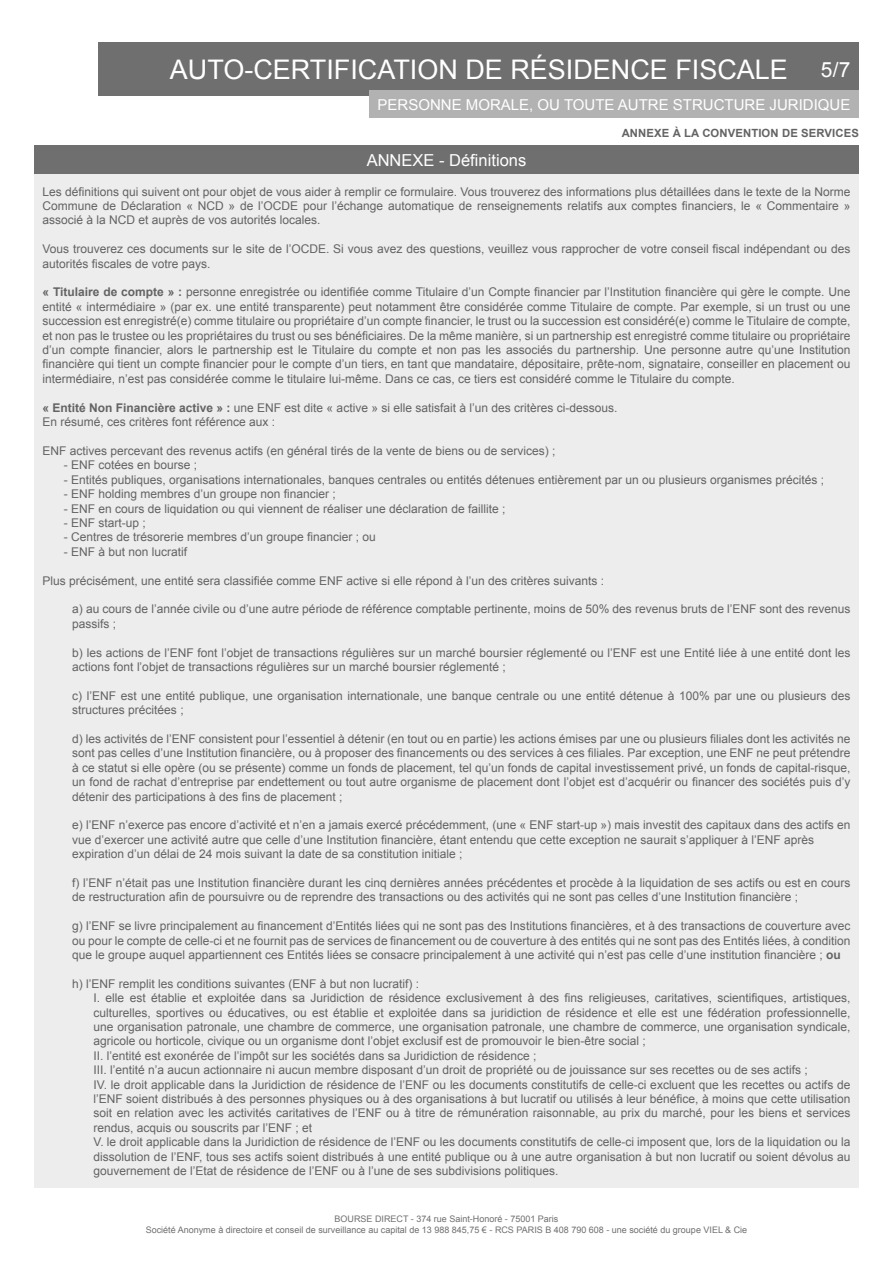
<style>
.page{position:relative;width:893px;height:1263px;background:#fff}
.page>*{position:absolute;margin:0;border:0;box-sizing:border-box;transform-origin:0 0}
.t1{font:27px "Arial";color:#fff}
.t2{font:21px "Arial";color:#fff}
.t3{font:16.5px "Arial";color:#fff}
.t4{font:15px "Arial";color:#fff}
.t5{font:12px/14.4px "Arial";color:#646363}
.t6{font:700 11.25px "Arial";letter-spacing:.01em;color:#646363}
.t7{font:9px/10.8px "Arial";color:#706f6f;text-align:center}
.s1{font-weight:700}
</style>
<div class="page">
<div style="left:99px;top:43px;width:760px;height:53px;background:#706f6f"></div>
<div style="left:369px;top:90px;width:490px;height:28px;background:#b3b2b2"></div>
<div style="left:34px;top:145px;width:825px;height:29px;background:#706f6f"></div>
<div style="left:34px;top:174px;width:825px;height:1014px;background:#ededed"></div>
<h1 class="t1" style="left:170px;top:52px;width:620px">AUTO-CERTIFICATION DE RÉSIDENCE FISCALE</h1>
<p class="t4" style="left:378px;top:95px;width:474px">PERSONNE MORALE, OU TOUTE AUTRE STRUCTURE JURIDIQUE</p>
<p class="t6" style="left:622px;top:126px;width:239px">ANNEXE À LA CONVENTION DE SERVICES</p>
<p class="t2" style="left:821px;top:56px;width:31px">5/7</p>
<p class="t3" style="left:367px;top:149px;width:161px">ANNEXE - Définitions</p>
<p class="t5" style="left:43px;top:184px;width:809px;text-align:justify">Les définitions qui suivent ont pour objet de vous aider à remplir ce formulaire. Vous trouverez des informations plus détaillées dans le texte de la Norme Commune de Déclaration « NCD » de l’OCDE pour l’échange automatique de renseignements relatifs aux comptes financiers, le « Commentaire » associé à la NCD et auprès de vos autorités locales.</p>
<p class="t5" style="left:43px;top:242px;width:809px">Vous trouverez ces documents sur le site de l’OCDE. Si vous avez des questions, veuillez vous rapprocher de votre conseil fiscal indépendant ou des autorités fiscales de votre pays.</p>
<p class="t5" style="left:43px;top:285px;width:809px;text-align:justify"><span class="s1">« Titulaire de compte » :</span> personne enregistrée ou identifiée comme Titulaire d’un Compte financier par l’Institution financière qui gère le compte. Une entité « intermédiaire » (par ex. une entité transparente) peut notamment être considérée comme Titulaire de compte. Par exemple, si un trust ou une succession est enregistré(e) comme titulaire ou propriétaire d’un compte financier, le trust ou la succession est considéré(e) comme le Titulaire de compte, et non pas le trustee ou les propriétaires du trust ou ses bénéficiaires. De la même manière, si un partnership est enregistré comme titulaire ou propriétaire d’un compte financier, alors le partnership est le Titulaire du compte et non pas les associés du partnership. Une personne autre qu’une Institution financière qui tient un compte financier pour le compte d’un tiers, en tant que mandataire, dépositaire, prête-nom, signataire, conseiller en placement ou intermédiaire, n’est pas considérée comme le titulaire lui-même. Dans ce cas, ce tiers est considéré comme le Titulaire du compte.</p>
<p class="t5" style="left:43px;top:400px;width:576px"><span class="s1">« Entité Non Financière active » :</span> une ENF est dite « active » si elle satisfait à l’un des critères ci-dessous.</p>
<p class="t5" style="left:43px;top:415px;width:234px">En résumé, ces critères font référence aux :</p>
<p class="t5" style="left:43px;top:444px;width:514px">ENF actives percevant des revenus actifs (en général tirés de la vente de biens ou de services) ;</p>
<p class="t5" style="left:64px;top:458px;width:135px">- ENF cotées en bourse ;</p>
<p class="t5" style="left:64px;top:472px;width:762px">- Entités publiques, organisations internationales, banques centrales ou entités détenues entièrement par un ou plusieurs organismes précités ;</p>
<p class="t5" style="left:64px;top:487px;width:274px">- ENF holding membres d’un groupe non financier ;</p>
<p class="t5" style="left:64px;top:501px;width:443px">- ENF en cours de liquidation ou qui viennent de réaliser une déclaration de faillite ;</p>
<p class="t5" style="left:64px;top:516px;width:84px">- ENF start-up ;</p>
<p class="t5" style="left:64px;top:530px;width:314px">- Centres de trésorerie membres d’un groupe financier ; ou</p>
<p class="t5" style="left:64px;top:544px;width:125px">- ENF à but non lucratif</p>
<p class="t5" style="left:43px;top:573px;width:563px">Plus précisément, une entité sera classifiée comme ENF active si elle répond à l’un des critères suivants :</p>
<p class="t5" style="left:72px;top:602px;width:780px">a) au cours de l’année civile ou d’une autre période de référence comptable pertinente, moins de 50% des revenus bruts de l’ENF sont des revenus passifs ;</p>
<p class="t5" style="left:72px;top:645px;width:780px">b) les actions de l’ENF font l’objet de transactions régulières sur un marché boursier réglementé ou l’ENF est une Entité liée à une entité dont les actions font l’objet de transactions régulières sur un marché boursier réglementé ;</p>
<p class="t5" style="left:72px;top:688px;width:780px">c) l’ENF est une entité publique, une organisation internationale, une banque centrale ou une entité détenue à 100% par une ou plusieurs des structures précitées ;</p>
<p class="t5" style="left:72px;top:732px;width:780px;text-align:justify">d) les activités de l’ENF consistent pour l’essentiel à détenir (en tout ou en partie) les actions émises par une ou plusieurs filiales dont les activités ne sont pas celles d’une Institution financière, ou à proposer des financements ou des services à ces filiales. Par exception, une ENF ne peut prétendre à ce statut si elle opère (ou se présente) comme un fonds de placement, tel qu’un fonds de capital investissement privé, un fonds de capital-risque, un fond de rachat d’entreprise par endettement ou tout autre organisme de placement dont l’objet est d’acquérir ou financer des sociétés puis d’y détenir des participations à des fins de placement ;</p>
<p class="t5" style="left:72px;top:818px;width:780px">e) l’ENF n’exerce pas encore d’activité et n’en a jamais exercé précédemment, (une « ENF start-up ») mais investit des capitaux dans des actifs en vue d’exercer une activité autre que celle d’une Institution financière, étant entendu que cette exception ne saurait s’appliquer à l’ENF après</p>
<p class="t5" style="left:72px;top:847px;width:392px">expiration d’un délai de 24 mois suivant la date de sa constitution initiale ;</p>
<p class="t5" style="left:72px;top:876px;width:780px">f) l’ENF n’était pas une Institution financière durant les cinq dernières années précédentes et procède à la liquidation de ses actifs ou est en cours de restructuration afin de poursuivre ou de reprendre des transactions ou des activités qui ne sont pas celles d’une Institution financière ;</p>
<p class="t5" style="left:72px;top:919px;width:780px">g) l’ENF se livre principalement au financement d’Entités liées qui ne sont pas des Institutions financières, et à des transactions de couverture avec</p>
<p class="t5" style="left:72px;top:933px;width:780px">ou pour le compte de celle-ci et ne fournit pas de services de financement ou de couverture à des entités qui ne sont pas des Entités liées, à condition</p>
<p class="t5" style="left:72px;top:948px;width:770px">que le groupe auquel appartiennent ces Entités liées se consacre principalement à une activité qui n’est pas celle d’une institution financière ; <span class="s1">ou</span></p>
<p class="t5" style="left:72px;top:976px;width:348px">h) l’ENF remplit les conditions suivantes (ENF à but non lucratif) :</p>
<p class="t5" style="left:94px;top:991px;width:758px">I. elle est établie et exploitée dans sa Juridiction de résidence exclusivement à des fins religieuses, caritatives, scientifiques, artistiques, culturelles, sportives ou éducatives, ou est établie et exploitée dans sa juridiction de résidence et elle est une fédération professionnelle,</p>
<p class="t5" style="left:94px;top:1020px;width:758px">une organisation patronale, une chambre de commerce, une organisation patronale, une chambre de commerce, une organisation syndicale,</p>
<p class="t5" style="left:94px;top:1034px;width:554px">agricole ou horticole, civique ou un organisme dont l’objet exclusif est de promouvoir le bien-être social ;</p>
<p class="t5" style="left:94px;top:1048px;width:444px">II. l’entité est exonérée de l’impôt sur les sociétés dans sa Juridiction de résidence ;</p>
<p class="t5" style="left:94px;top:1063px;width:716px">III. l’entité n’a aucun actionnaire ni aucun membre disposant d’un droit de propriété ou de jouissance sur ses recettes ou de ses actifs ;</p>
<p class="t5" style="left:94px;top:1077px;width:758px;text-align:justify">IV. le droit applicable dans la Juridiction de résidence de l’ENF ou les documents constitutifs de celle-ci excluent que les recettes ou actifs de l’ENF soient distribués à des personnes physiques ou à des organisations à but lucratif ou utilisés à leur bénéfice, à moins que cette utilisation soit en relation avec les activités caritatives de l’ENF ou à titre de rémunération raisonnable, au prix du marché, pour les biens et services rendus, acquis ou souscrits par l’ENF ; et</p>
<p class="t5" style="left:94px;top:1135px;width:758px">V. le droit applicable dans la Juridiction de résidence de l’ENF ou les documents constitutifs de celle-ci imposent que, lors de la liquidation ou la</p>
<p class="t5" style="left:94px;top:1149px;width:758px">dissolution de l’ENF, tous ses actifs soient distribués à une entité publique ou à une autre organisation à but non lucratif ou soient dévolus au gouvernement de l’Etat de résidence de l’ENF ou à l’une de ses subdivisions politiques.</p>
<p class="t7" style="left:146px;top:1214px;width:603px">BOURSE DIRECT - 374 rue Saint-Honoré - 75001 Paris<br>Société Anonyme à directoire et conseil de surveillance au capital de 13 988 845,75 € - RCS PARIS B 408 790 608 - une société du groupe VIEL &amp; Cie</p>
</div>
